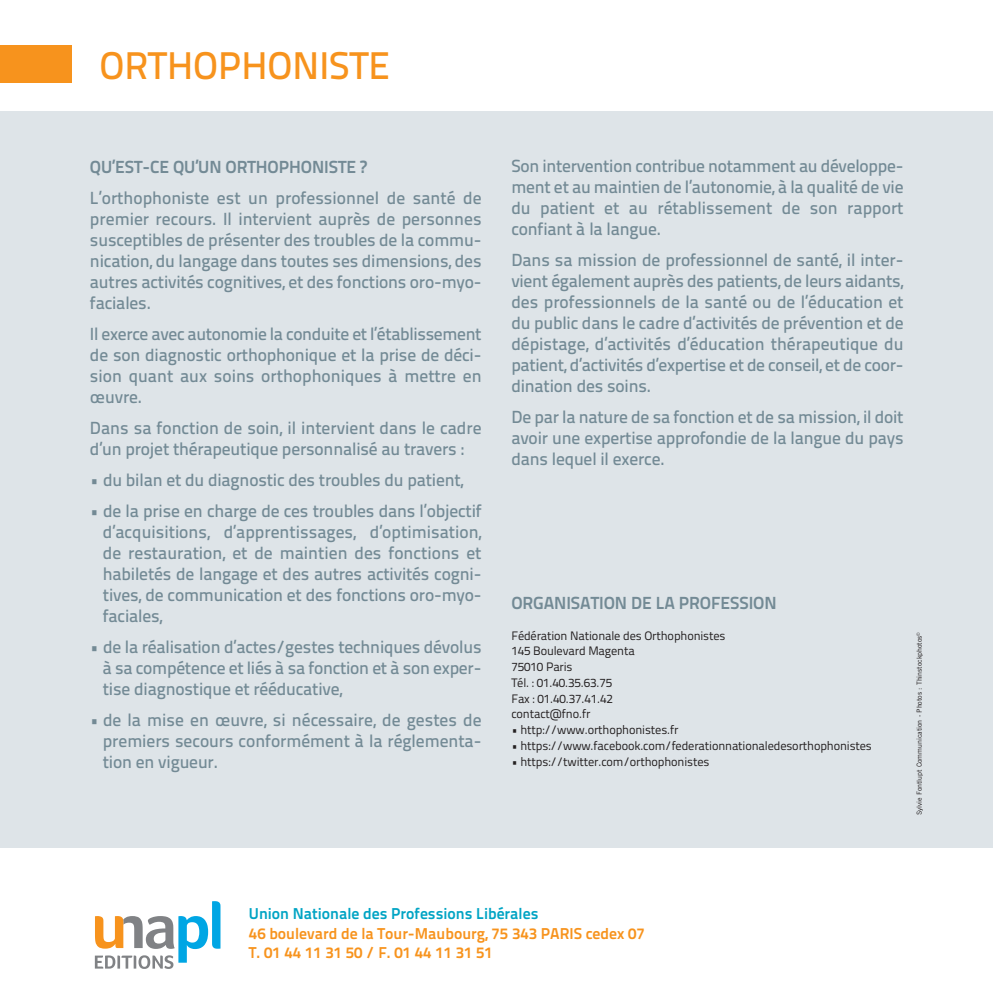
<style>
.page{position:relative;width:993px;height:993px;background:#fff}
.page>*{position:absolute;margin:0;border:0;box-sizing:border-box;transform-origin:0 0}
.t1{font:500 38.5px "Titillium Text 22 L";color:#f7931d}
.t2{font:500 17.5px/21px "Titillium Text 22 L";letter-spacing:-.01em;color:#738a95;text-align:justify}
.t3{font:700 17.5px "Titillium Text 22 L";letter-spacing:-.005em;color:#738a95}
.t4{font:700 15.75px/19.1px "Titillium Text 22 L";color:#f7931d}
.t5{font:700 15.75px "Titillium Text 22 L";color:#00a4c4}
.t6{font:12.25px/15.8px "Titillium Text 22 L";letter-spacing:-.01em;color:#231f20}
.t7{font:7px "Cg Trade";color:#231f20}
</style>
<div class="page">
<div style="left:0;top:111px;width:992px;height:736px;background:#dee4e8"></div>
<div style="left:0;top:45px;width:71px;height:37px;background:#f7931d"></div>
<svg style="left:95px;top:901px;width:125px;height:67px"></svg>
<h1 class="t1" style="left:99px;top:52px;width:292px">ORTHOPHONISTE</h1>
<p class="t3" style="left:90px;top:161px;width:278px">QU’EST-CE QU’UN ORTHOPHONISTE ?</p>
<p class="t2" style="left:90px;top:189px;width:393px">L’orthophoniste est un professionnel de santé de premier recours. Il intervient auprès de personnes susceptibles de présenter des troubles de la commu&shy;nication, du langage dans toutes ses dimensions, des autres activités cognitives, et des fonctions oro-myo&shy;faciales.</p>
<p class="t2" style="left:90px;top:325px;width:393px">Il exerce avec autonomie la conduite et l’établissement de son diagnostic orthophonique et la prise de déci&shy;sion quant aux soins orthophoniques à mettre en œuvre.</p>
<p class="t2" style="left:90px;top:419px;width:393px">Dans sa fonction de soin, il intervient dans le cadre d’un projet thérapeutique personnalisé au travers :</p>
<p class="t2" style="left:90px;top:471px;width:375px">• du bilan et du diagnostic des troubles du patient,</p>
<p class="t2" style="left:103px;top:502px;width:380px;text-indent:-13px">• de la prise en charge de ces troubles dans l’objectif d’acquisitions, d’apprentissages, d’optimisation, de restauration, et de maintien des fonctions et habiletés de langage et des autres activités cogni&shy;tives, de communication et des fonctions oro-myo&shy;faciales,</p>
<p class="t2" style="left:103px;top:638px;width:380px;text-indent:-13px">• de la réalisation d’actes/gestes techniques dévolus à sa compétence et liés à sa fonction et à son exper&shy;tise diagnostique et rééducative,</p>
<p class="t2" style="left:103px;top:711px;width:380px;text-indent:-13px">• de la mise en œuvre, si nécessaire, de gestes de premiers secours conformément à la réglementa&shy;tion en vigueur.</p>
<p class="t2" style="left:511px;top:157px;width:393px">Son intervention contribue notamment au développe&shy;ment et au maintien de l’autonomie, à la qualité de vie du patient et au rétablissement de son rapport confiant à la langue.</p>
<p class="t2" style="left:511px;top:251px;width:393px">Dans sa mission de professionnel de santé, il inter&shy;vient également auprès des patients, de leurs aidants, des professionnels de la santé ou de l’éducation et du public dans le cadre d’activités de prévention et de dépistage, d’activités d’éducation thérapeutique du patient, d’activités d’expertise et de conseil, et de coor&shy;dination des soins.</p>
<p class="t2" style="left:511px;top:408px;width:393px">De par la nature de sa fonction et de sa mission, il doit avoir une expertise approfondie de la langue du pays dans lequel il exerce.</p>
<p class="t3" style="left:511px;top:596px;width:267px">ORGANISATION DE LA PROFESSION</p>
<p class="t6" style="left:511px;top:628px;width:216px">Fédération Nationale des Orthophonistes<br>145 Boulevard Magenta<br>75010 Paris<br>Tél. : 01.40.35.63.75<br>Fax : 01.40.37.41.42<br>contact@fno.fr</p>
<p class="t6" style="left:511px;top:723px;width:168px">• http://www.orthophonistes.fr</p>
<p class="t6" style="left:511px;top:739px;width:362px">• https://www.facebook.com/federationnationaledesorthophonistes</p>
<p class="t6" style="left:511px;top:754px;width:199px">• https://twitter.com/orthophonistes</p>
<p class="t7" style="left:915px;top:815px;width:185px;rotate:-90deg">Sylvie Fontlupt Communication - Photos : Thinstockphotos©</p>
<p class="t5" style="left:249px;top:908px;width:291px">Union Nationale des Professions Libérales</p>
<p class="t4" style="left:249px;top:924px;width:397px">46 boulevard de la Tour-Maubourg, 75 343 PARIS cedex 07<br>T. 01 44 11 31 50 / F. 01 44 11 31 51</p>
</div>
